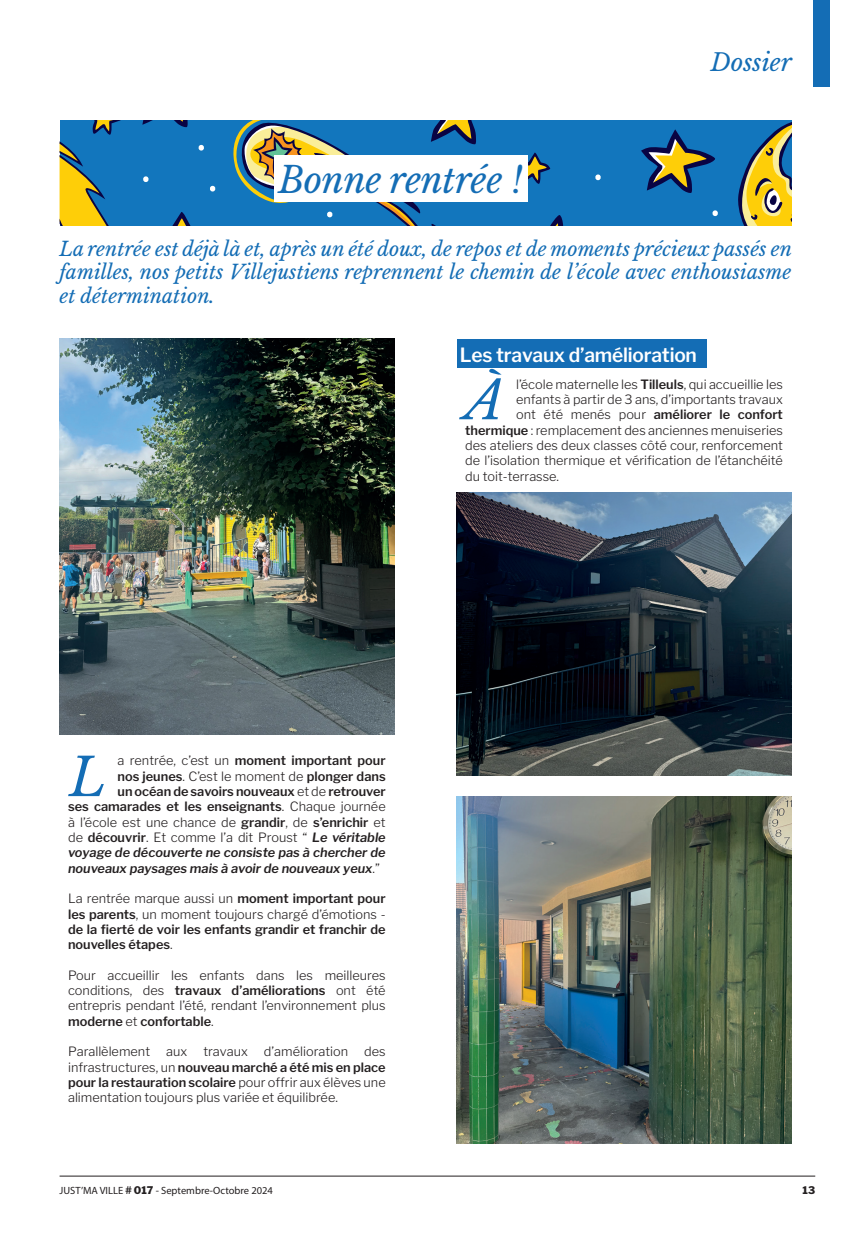
<style>
.page{position:relative;width:851px;height:1234px;background:#fff}
.page>*{position:absolute;margin:0;border:0;box-sizing:border-box;transform-origin:0 0}
.t1{font:italic 52.5px "Libre Baskerville";color:#146db5}
.t2{font:italic 36px "Libre Baskerville";letter-spacing:-.01em;color:#146db5}
.t3{font:italic 24px "Libre Baskerville";color:#146db5}
.t4{font:italic 19.5px/23.4px "Libre Baskerville";color:#146db5;text-align:justify}
.t5{font:600 19.5px "Libre Franklin";letter-spacing:-.01em;color:#fff}
.t6{font:300 12.75px/15.3px "Libre Franklin";color:#231f20;text-align:justify}
.t7{font:600 12.75px/15.3px "Libre Franklin";color:#231f20;text-align:justify}
.t8{font:italic 600 12.75px "Libre Franklin";color:#231f20}
.t9{font:10.5px "Myriad Pro";color:#231f20}
.t10{font:800 10.5px "Libre Franklin";color:#231f20}
.s1{font-weight:600}
.s2{font-weight:300}
.s3{font-weight:600;font-style:italic}
.s4{font-weight:300;font-style:normal}
.s5{font-family:"Libre Franklin";font-weight:800}
</style>
<div class="page">
<div style="left:813px;top:0;width:16px;height:87px;background:#146db5"></div>
<hr style="left:60px;top:1175px;width:755px;height:1px;background:#231f20">
<div style="left:60px;top:120px;width:731px;height:105px;background:#1276bd"></div>
<svg style="left:142px;top:120px;width:46px;height:7px"></svg>
<svg style="left:641px;top:129px;width:74px;height:64px"></svg>
<svg style="left:173px;top:212px;width:17px;height:13px"></svg>
<svg style="left:738px;top:122px;width:53px;height:103px"></svg>
<svg style="left:60px;top:120px;width:61px;height:105px"></svg>
<svg style="left:595px;top:174px;width:6px;height:6px"></svg>
<svg style="left:143px;top:176px;width:6px;height:6px"></svg>
<svg style="left:198px;top:145px;width:6px;height:5px"></svg>
<svg style="left:712px;top:210px;width:6px;height:6px"></svg>
<svg style="left:210px;top:186px;width:6px;height:5px"></svg>
<svg style="left:230px;top:120px;width:358px;height:106px"></svg>
<img style="left:60px;top:338px;width:334px;height:395px">
<div style="left:457px;top:339px;width:249px;height:29px;background:#146db5"></div>
<img style="left:456px;top:492px;width:335px;height:283px">
<img style="left:456px;top:796px;width:335px;height:347px">
<h2 class="t2" style="left:278px;top:158px;width:246px">Bonne rentrée !</h2>
<h3 class="t3" style="left:710px;top:48px;width:83px">Dossier</h3>
<h3 class="t4" style="left:60px;top:237px;width:733px">La rentrée est déjà là et, après un été doux, de repos et de moments précieux passés en familles, nos petits Villejustiens reprennent le chemin de l’école avec enthousiasme et détermination.</h3>
<h3 class="t5" style="left:460px;top:343px;width:238px">Les travaux d’amélioration</h3>
<h1 class="t1" style="left:464px;top:368px;width:42px">À</h1>
<p class="t6" style="left:516px;top:376px;width:268px">l’école maternelle les <span class="s1">Tilleuls</span>, qui accueillie les</p>
<p class="t6" style="left:516px;top:391px;width:268px">enfants à partir de 3 ans, d’importants travaux</p>
<p class="t7" style="left:516px;top:407px;width:268px"><span class="s2">ont été menés pour</span> améliorer le confort</p>
<p class="t6" style="left:465px;top:422px;width:319px"><span class="s1">thermique</span> : remplacement des anciennes menuiseries</p>
<p class="t6" style="left:465px;top:437px;width:319px">des ateliers des deux classes côté cour, renforcement</p>
<p class="t6" style="left:465px;top:453px;width:319px">de l’isolation thermique et vérification de l’étanchéité</p>
<p class="t6" style="left:465px;top:468px;width:95px">du toit-terrasse.</p>
<h1 class="t1" style="left:69px;top:745px;width:38px">L</h1>
<p class="t7" style="left:117px;top:753px;width:270px"><span class="s2">a rentrée, c’est un</span> moment important pour</p>
<p class="t7" style="left:117px;top:768px;width:270px">nos jeunes<span class="s2">. C’est le moment de</span> plonger dans</p>
<p class="t7" style="left:117px;top:783px;width:270px">un océan de savoirs nouveaux <span class="s2">et de</span> retrouver</p>
<p class="t7" style="left:68px;top:799px;width:319px">ses camarades et les enseignants<span class="s2">. Chaque journée</span></p>
<p class="t6" style="left:68px;top:814px;width:319px">à l’école est une chance de <span class="s1">grandir</span>, de <span class="s1">s’enrichir</span> et</p>
<p class="t6" style="left:68px;top:829px;width:319px">de <span class="s1">découvrir</span>. Et comme l’a dit Proust “ <span class="s3">Le véritable</span></p>
<p class="t8" style="left:68px;top:844px;width:319px">voyage de découverte ne consiste pas à chercher de</p>
<p class="t8" style="left:68px;top:860px;width:313px">nouveaux paysages mais à avoir de nouveaux yeux<span class="s4">.”</span></p>
<p class="t7" style="left:68px;top:890px;width:319px"><span class="s2">La rentrée marque aussi un</span> moment important pour les parents<span class="s2">, un moment toujours chargé d’émotions - </span>de la fierté de voir les enfants grandir et franchir de nouvelles étapes<span class="s2">.</span></p>
<p class="t6" style="left:68px;top:967px;width:319px">Pour accueillir les enfants dans les meilleures conditions, des <span class="s1">travaux d’améliorations</span> ont été entrepris pendant l’été, rendant l’environnement plus <span class="s1">moderne</span> et <span class="s1">confortable</span>.</p>
<p class="t6" style="left:68px;top:1043px;width:84px">Parallèlement</p>
<p class="t6" style="left:166px;top:1043px;width:23px">aux</p>
<p class="t6" style="left:203px;top:1043px;width:46px">travaux</p>
<p class="t6" style="left:264px;top:1043px;width:86px">d’amélioration</p>
<p class="t6" style="left:68px;top:1043px;width:319px;text-indent:296px">des infrastructures, un <span class="s1">nouveau marché a été mis en place pour la restauration scolaire</span> pour offrir aux élèves une alimentation toujours plus variée et équilibrée.</p>
<p class="t9" style="left:60px;top:1183px;width:215px">JUST’MA VILLE <span class="s5"># 017</span> - Septembre-Octobre 2024</p>
<p class="t10" style="left:802px;top:1183px;width:14px">13</p>
</div>
